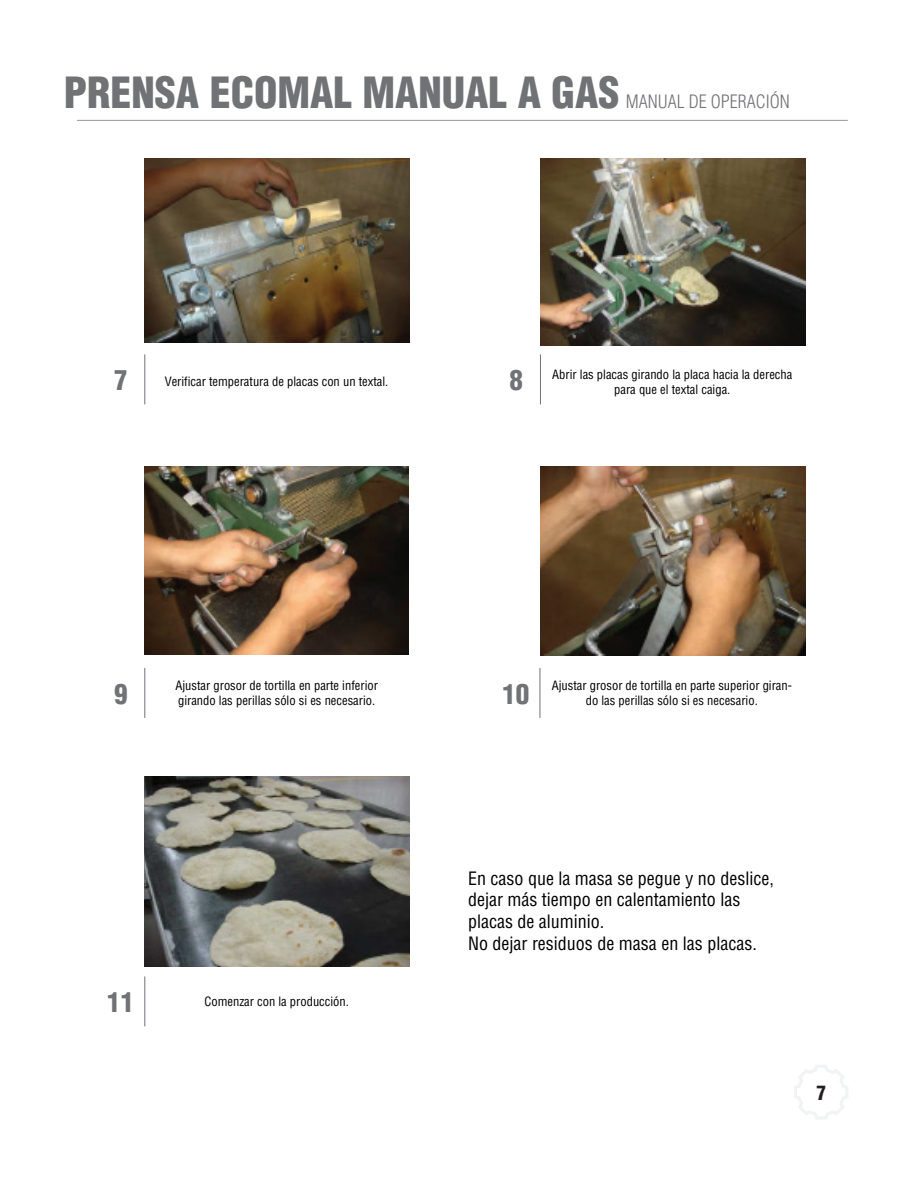
<style>
.page{position:relative;width:918px;height:1188px;background:#fff}
.page>*{position:absolute;margin:0;border:0;box-sizing:border-box;transform-origin:0 0}
.t1{font:900 condensed 42px "Helvetica";color:#717275}
.t2{font:900 condensed 27px "Helvetica";color:#717275}
.t3{font:900 condensed 19.5px "Helvetica";color:#231f20}
.t4{font:condensed 18px/21.6px "Helvetica LT Std";color:#000}
.t5{font:300 condensed 18px "Helvetica LT Std";color:#717275}
.t6{font:condensed 12.6px/15.1px "Helvetica";color:#000}
.s1{font-weight:900;font-size:27px;color:#717275}
</style>
<div class="page">
<hr style="left:77px;top:120px;width:771px;height:1px;background:#979797">
<svg style="left:794px;top:1065px;width:54px;height:54px"></svg>
<img style="left:145px;top:158px;width:264px;height:184px">
<img style="left:541px;top:158px;width:264px;height:187px">
<img style="left:144px;top:467px;width:265px;height:187px">
<img style="left:541px;top:467px;width:264px;height:188px">
<img style="left:145px;top:777px;width:264px;height:190px">
<hr style="left:144px;top:354px;width:1px;height:50px;background:#727277">
<hr style="left:540px;top:354px;width:1px;height:50px;background:#727277">
<hr style="left:144px;top:668px;width:1px;height:50px;background:#727277">
<hr style="left:540px;top:668px;width:1px;height:50px;background:#727277">
<hr style="left:144px;top:976px;width:1px;height:50px;background:#727277">
<h1 class="t1" style="left:64px;top:66px;width:557px">PRENSA ECOMAL MANUAL A GAS</h1>
<h3 class="t5" style="left:626px;top:91px;width:166px">MANUAL DE OPERACIÓN</h3>
<h2 class="t2" style="left:114px;top:363px;width:15px">7</h2>
<p class="t6" style="left:165px;top:374px;width:225px">Verificar temperatura de placas con un textal.</p>
<p class="t6" style="left:614px;top:366px;width:180px;text-indent:-105px"><span class="s1">8</span> Abrir las placas girando la placa hacia la derecha para que el textal caiga.</p>
<p class="t6" style="left:175px;top:678px;width:204px">Ajustar grosor de tortilla en parte inferior girando las perillas sólo si es necesario.</p>
<p class="t6" style="left:552px;top:678px;width:242px;text-align:center">Ajustar grosor de tortilla en parte superior giran&shy;do las perillas sólo si es necesario.</p>
<h2 class="t2" style="left:114px;top:677px;width:15px">9</h2>
<h2 class="t2" style="left:502px;top:677px;width:28px">10</h2>
<h2 class="t2" style="left:107px;top:985px;width:28px">11</h2>
<p class="t6" style="left:204px;top:994px;width:146px">Comenzar con la producción.</p>
<h3 class="t4" style="left:468px;top:867px;width:307px">En caso que la masa se pegue y no deslice, dejar más tiempo en calentamiento las placas de aluminio.<br>No dejar residuos de masa en las placas.</h3>
<h3 class="t3" style="left:816px;top:1080px;width:11px">7</h3>
</div>
